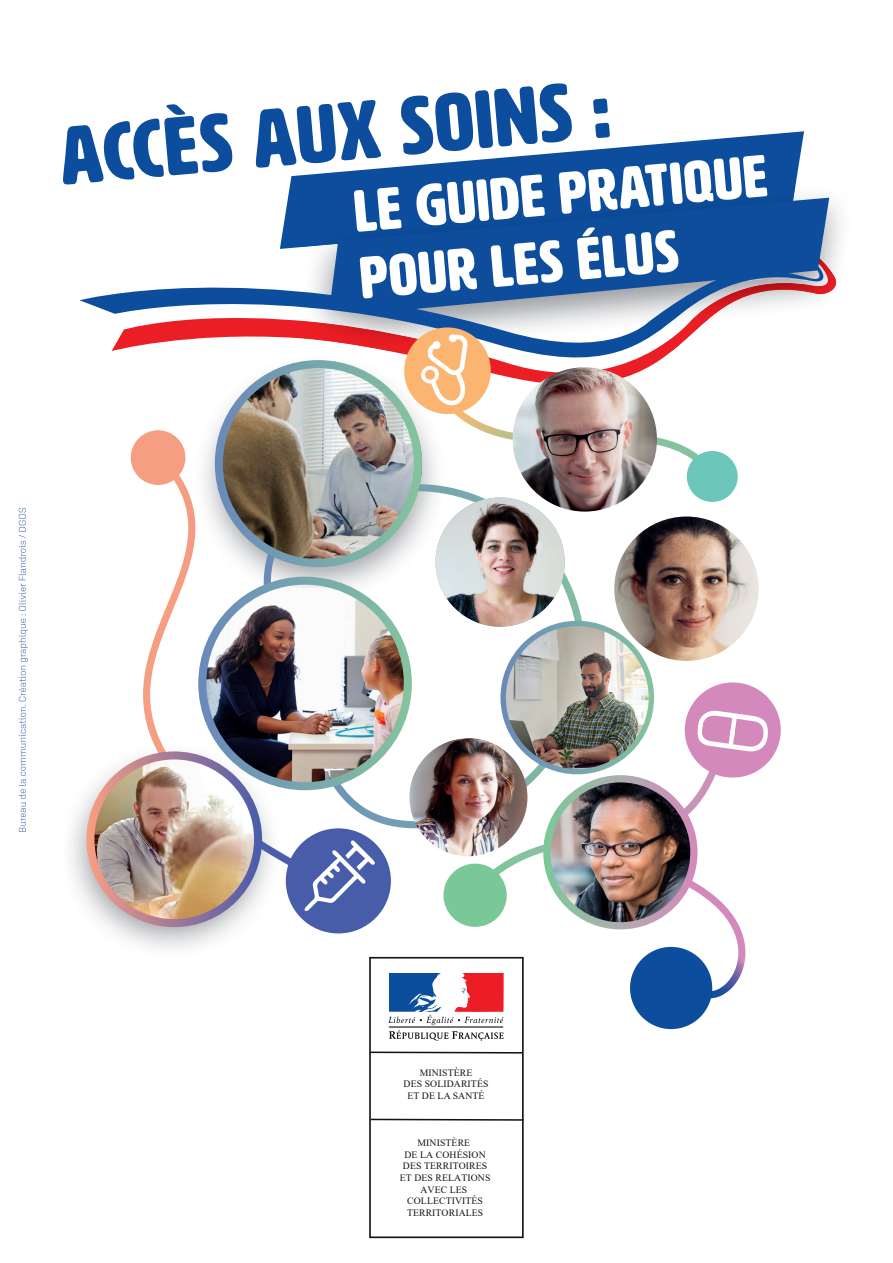
<style>
.page{position:relative;width:893px;height:1263px;background:#fff}
.page>*{position:absolute;margin:0;border:0;box-sizing:border-box;transform-origin:0 0}
.t1{font:81.3px "HWT Artz";color:#0d4d9d}
.t2{font:58.5px/66.9px "HWT Artz";color:#fff}
.t3{font:9.75px/11.7px "Times New Roman";letter-spacing:.01em;color:#111314;text-align:center}
</style>
<div class="page">
<svg style="left:299px;top:567px;width:283px;height:259px"></svg>
<svg style="left:143px;top:461px;width:156px;height:408px"></svg>
<div style="left:131px;top:430px;width:54px;height:55px;background:#f69e82;border-radius:50%"></div>
<div style="left:685px;top:682px;width:96px;height:95px;background:#d389bb;border-radius:50%"></div>
<div style="left:687px;top:451px;width:51px;height:51px;background:#6cc7ba;border-radius:50%"></div>
<div style="left:286px;top:828px;width:105px;height:105px;background:#475da9;border-radius:50%"></div>
<img style="left:435px;top:497px;width:130px;height:130px;border-radius:65px">
<img style="left:614px;top:516px;width:145px;height:145px;border-radius:72px">
<img style="left:86px;top:751px;width:176px;height:176px">
<svg style="left:305px;top:840px;width:70px;height:71px"></svg>
<svg style="left:280px;top:131px;width:524px;height:118px;fill:#0c4e9d"></svg>
<img style="left:795px;top:186px;width:46px;height:56px">
<div style="left:303px;top:186px;width:492px;height:61px;background:#0c4e9d"></div>
<div style="left:331px;top:198px;width:498px;height:52px;background:#0d4d9c"></div>
<svg style="left:80px;top:250px;width:754px;height:101px"></svg>
<img style="left:215px;top:325px;width:490px;height:242px">
<div style="left:425px;top:369px;width:10px;height:11px;background:#fbb571;border-radius:50%"></div>
<div style="left:369px;top:957px;width:155px;height:281px;border:2px solid #111314"></div>
<svg style="left:369px;top:1051px;width:155px;height:3px"></svg>
<svg style="left:369px;top:1118px;width:155px;height:3px"></svg>
<svg style="left:19px;top:508px;width:9px;height:324px"></svg>
<img style="left:388px;top:621px;width:381px;height:420px">
<img style="left:198px;top:577px;width:214px;height:213px">
<h1 class="t1" style="left:56px;top:114px;width:552px;rotate:-5deg">Accès aux soins :</h1>
<h2 class="t2" style="left:352px;top:179px;width:415px;rotate:-5deg">le guide pratique pour les élus</h2>
<p class="t3" style="left:404px;top:1067px;width:86px">MINISTÈRE<br>DES SOLIDARITÉS<br>ET DE LA SANTÉ</p>
<p class="t3" style="left:400px;top:1136px;width:92px">MINISTÈRE<br>DE LA COHÉSION<br>DES TERRITOIRES<br>ET DES RELATIONS<br>AVEC LES<br>COLLECTIVITÉS<br>TERRITORIALES</p>
</div>
